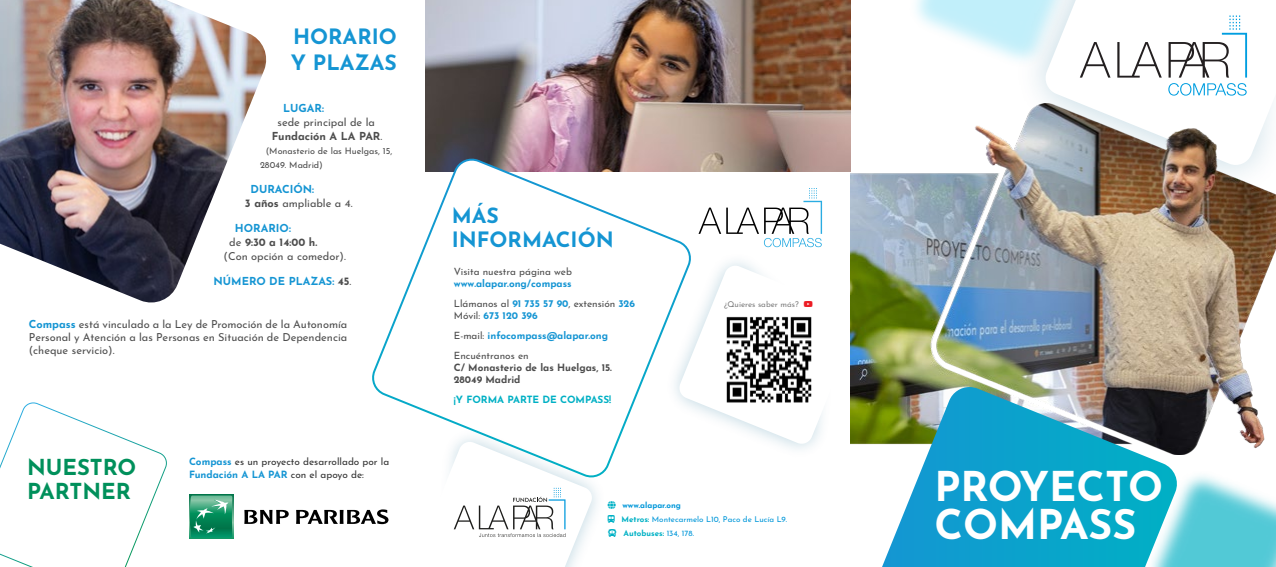
<style>
.page{position:relative;width:1276px;height:567px;background:#fff}
.page>*{position:absolute;margin:0;border:0;box-sizing:border-box;transform-origin:0 0}
.t1{font:700 41px/38.7px "Josefin Sans";color:#fff}
.t2{font:700 22px/24px "Josefin Sans";color:#00905b}
.t3{font:700 21.1px/24px "Josefin Sans";color:#1595d3}
.t4{font:11px/14px "Josefin Sans";color:#4d4d4d;text-align:center}
.t5{font:700 11px "Josefin Sans";color:#1595d3}
.t6{font:700 11px "Josefin Sans";color:#4d4d4d}
.t7{font:700 10px/20px "Josefin Sans";color:#1595d3}
.t8{font:10px/13px "Josefin Sans";color:#333}
.t9{font:700 10px/12px "Josefin Sans";color:#4d4d4d}
.t10{font:10px "Josefin Sans";color:#4d4d4d}
.t11{font:700 10px "Josefin Sans";color:#00b0c4}
.t12{font:9px/14px "Josefin Sans";color:#4d4d4d}
.t13{font:8px/14px "Josefin Sans";color:#0097d9}
.t14{font:8px "Josefin Sans";color:#808080}
.s1{font-weight:700}
.s2{font-weight:700;color:#1595d3}
.s3{font-weight:400}
.s4{color:#4d4d4d}
.s5{font-weight:400;color:#4d4d4d}
.s6{font-weight:700;color:#00b1c5}
</style>
<div class="page">
<svg style="left:1043px;top:15px;width:205px;height:88px"></svg>
<img style="left:425px;top:0;width:425px;height:172px">
<svg style="left:692px;top:264px;width:130px;height:181px"></svg>
<svg style="left:372px;top:157px;width:320px;height:263px"></svg>
<svg style="left:0;top:402px;width:167px;height:165px"></svg>
<img style="left:0;top:0;width:267px;height:303px">
<img style="left:850px;top:103px;width:426px;height:345px">
<svg style="left:698px;top:188px;width:124px;height:59px"></svg>
<img style="left:721px;top:312px;width:96px;height:96px">
<svg style="left:189px;top:495px;width:44px;height:43px"></svg>
<svg style="left:190px;top:496px;width:42px;height:42px"></svg>
<svg style="left:244px;top:509px;width:144px;height:15px"></svg>
<svg style="left:882px;top:387px;width:297px;height:180px"></svg>
<svg style="left:1079px;top:16px;width:168px;height:80px"></svg>
<img style="left:416px;top:406px;width:211px;height:110px">
<svg style="left:416px;top:440px;width:177px;height:127px"></svg>
<img style="left:916px;top:0;width:191px;height:91px">
<img style="left:1122px;top:448px;width:154px;height:119px">
<svg style="left:608px;top:501px;width:8px;height:8px"></svg>
<svg style="left:804px;top:301px;width:8px;height:6px"></svg>
<h3 class="t3" style="left:291px;top:21px;width:108px;line-height:25.4px">HORARIO<br>Y PLAZAS</h3>
<p class="t5" style="left:283px;top:98px;width:42px">LUGAR:</p>
<p class="t4" style="left:272px;top:114px;width:112px">sede principal de la<br><span class="s1">Fundación A LA PAR</span>.</p>
<p class="t12" style="left:260px;top:143px;width:134px;text-indent:6px">(Monasterio de las Huelgas, 15,<br>28049. Madrid)</p>
<p class="t4" style="left:245px;top:181px;width:109px;text-align:left;text-indent:6px"><span class="s2">DURACIÓN:<br></span><span class="s1">3 años</span> ampliable a 4.</p>
<p class="t5" style="left:235px;top:218px;width:58px">HORARIO:</p>
<p class="t6" style="left:229px;top:232px;width:89px"><span class="s3">de</span> 9:30 a 14:00 h.</p>
<p class="t4" style="left:224px;top:248px;width:124px">(Con opción a comedor).</p>
<p class="t5" style="left:214px;top:271px;width:139px">NÚMERO DE PLAZAS: <span class="s4">45</span><span class="s5">.</span></p>
<p class="t4" style="left:29px;top:317px;width:320px;line-height:13px;text-align:justify"><span class="s2">Compass</span> está vinculado a la Ley de Promoción de la Autonomía Personal y Atención a las Personas en Situación de Dependencia (cheque servicio).</p>
<h2 class="t2" style="left:27px;top:452px;width:111px">NUESTRO<br>PARTNER</h2>
<p class="t8" style="left:189px;top:454px;width:202px"><span class="s2">Compass</span> es un proyecto desarrollado por la<br><span class="s2">Fundación A LA PAR</span> con el apoyo de:</p>
<h3 class="t3" style="left:452px;top:201px;width:163px">MÁS<br>INFORMACIÓN</h3>
<p class="t10" style="left:454px;top:263px;width:120px">Visita nuestra página web</p>
<p class="t7" style="left:454px;top:272px;width:183px">www.alapar.ong/compass<br><span class="s5">Llámanos al</span> 91 735 57 90<span class="s5">, extensión</span> 326</p>
<p class="t7" style="left:454px;top:304px;width:156px"><span class="s5">Móvil:</span> 673 120 396<br><span class="s5">E-mail:</span> infocompass@alapar.ong<br><span class="s5">Encuéntranos en</span></p>
<p class="t9" style="left:454px;top:360px;width:160px">C/ Monasterio de las Huelgas, 15.<br>28049 Madrid</p>
<p class="t11" style="left:454px;top:391px;width:159px">¡Y FORMA PARTE DE COMPASS!</p>
<p class="t14" style="left:724px;top:298px;width:76px">¿Quieres saber más?</p>
<p class="t13" style="left:621px;top:497px;width:167px"><span class="s1">www.alapar.ong<br></span><span class="s6">Metros:</span> Montecarmelo L10, Paco de Lucía L9.<br><span class="s6">Autobuses:</span> 134, 178.</p>
<h1 class="t1" style="left:934px;top:461px;width:230px">PROYECTO<br>COMPASS</h1>
</div>
